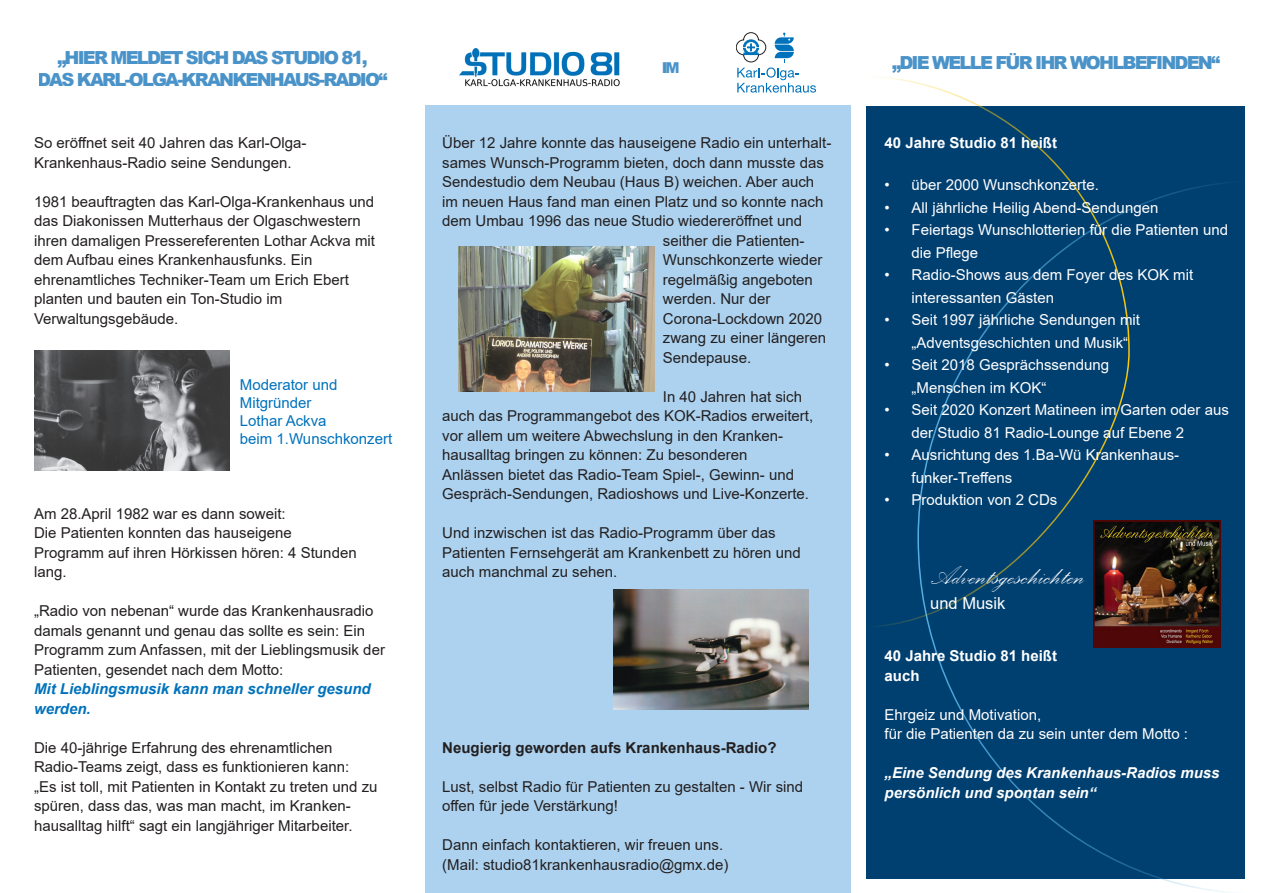
<style>
.page{position:relative;width:1263px;height:893px;background:#fff}
.page>*{position:absolute;margin:0;border:0;box-sizing:border-box;transform-origin:0 0}
.t1{font:33px "Palace Script";color:#fff}
.t2{font:900 18px/21.6px "Arial";letter-spacing:-.1em;color:#0e6fb7;text-align:center}
.t3{font:16.5px "Arial";color:#fff}
.t4{font:15px/19.5px "Arial";color:#231f20}
.t5{font:15px/22.5px "Arial";color:#fff}
.t6{font:italic 700 15px/19.5px "Arial";color:#fff}
.t7{font:15px/18px "Arial";color:#0072bc}
.t8{font:700 15px/19.5px "Arial";color:#fff}
.t9{font:700 15px "Arial";color:#231f20}
.t10{font:900 15px "Arial";color:#0e6fb7}
.s1{font-weight:700;font-style:italic;color:#0072bc}
</style>
<div class="page">
<div style="left:866px;top:106px;width:379px;height:772px;background:#004071"></div>
<svg style="left:917px;top:184px;width:328px;height:708px"></svg>
<div style="left:425px;top:106px;width:425px;height:787px;background:#acd2ef"></div>
<svg style="left:875px;top:76px;width:255px;height:552px"></svg>
<img style="left:459px;top:48px;width:161px;height:39px">
<svg style="left:737px;top:68px;width:79px;height:25px"></svg>
<svg style="left:775px;top:33px;width:19px;height:29px"></svg>
<svg style="left:736px;top:32px;width:30px;height:30px"></svg>
<img style="left:34px;top:351px;width:196px;height:119px">
<img style="left:459px;top:246px;width:195px;height:145px">
<img style="left:613px;top:590px;width:196px;height:119px">
<img style="left:1093px;top:521px;width:127px;height:126px">
<p class="t2" style="left:38px;top:46px;width:351px">„HIER MELDET SICH DAS STUDIO 81,<br>DAS KARL-OLGA-KRANKENHAUS-RADIO“</p>
<p class="t10" style="left:661px;top:57px;width:20px">IM</p>
<p class="t2" style="left:892px;top:52px;width:329px">„DIE WELLE FÜR IHR WOHLBEFINDEN“</p>
<p class="t4" style="left:34px;top:133px;width:274px">So eröffnet seit 40 Jahren das Karl-Olga-<br>Krankenhaus-Radio seine Sendungen.</p>
<p class="t4" style="left:34px;top:191px;width:343px">1981 beauftragten das Karl-Olga-Krankenhaus und das Diakonissen Mutterhaus der Olgaschwestern ihren damaligen Pressereferenten Lothar Ackva mit dem Aufbau eines Krankenhausfunks. Ein ehrenamtliches Techniker-Team um Erich Ebert planten und bauten ein Ton-Studio im Verwaltungsgebäude.</p>
<p class="t7" style="left:240px;top:375px;width:99px">Moderator und<br>Mitgründer</p>
<p class="t7" style="left:240px;top:411px;width:88px">Lothar Ackva</p>
<p class="t7" style="left:240px;top:429px;width:154px">beim 1.Wunschkonzert</p>
<p class="t4" style="left:34px;top:503px;width:253px">Am 28.April 1982 war es dann soweit:</p>
<p class="t4" style="left:34px;top:523px;width:324px">Die Patienten konnten das hauseigene<br>Programm auf ihren Hörkissen hören: 4 Stunden lang.</p>
<p class="t4" style="left:34px;top:601px;width:352px">„Radio von nebenan“ wurde das Krankenhausradio damals genannt und genau das sollte es sein: Ein Programm zum Anfassen, mit der Lieblingsmusik der Patienten, gesendet nach dem Motto:<br><span class="s1">Mit Lieblingsmusik kann man schneller gesund werden.</span></p>
<p class="t4" style="left:34px;top:737px;width:317px">Die 40-jährige Erfahrung des ehrenamtlichen<br>Radio-Teams zeigt, dass es funktionieren kann:</p>
<p class="t4" style="left:34px;top:776px;width:345px">„Es ist toll, mit Patienten in Kontakt zu treten und zu spüren, dass das, was man macht, im Kranken&shy;hausalltag hilft“ sagt ein langjähriger Mitarbeiter.</p>
<p class="t4" style="left:442px;top:133px;width:391px">Über 12 Jahre konnte das hauseigene Radio ein unterhalt-</p>
<p class="t4" style="left:442px;top:152px;width:383px">sames Wunsch-Programm bieten, doch dann musste das</p>
<p class="t4" style="left:442px;top:172px;width:373px">Sendestudio dem Neubau (Haus B) weichen. Aber auch</p>
<p class="t4" style="left:442px;top:191px;width:383px">im neuen Haus fand man einen Platz und so konnte nach</p>
<p class="t4" style="left:442px;top:211px;width:361px">dem Umbau 1996 das neue Studio wiedereröffnet und</p>
<p class="t4" style="left:663px;top:230px;width:143px">seither die Patienten-</p>
<p class="t4" style="left:663px;top:250px;width:161px">Wunschkonzerte wieder</p>
<p class="t4" style="left:663px;top:269px;width:152px">regelmäßig angeboten</p>
<p class="t4" style="left:663px;top:289px;width:109px">werden. Nur der</p>
<p class="t4" style="left:663px;top:308px;width:161px">Corona-Lockdown 2020</p>
<p class="t4" style="left:663px;top:328px;width:165px">zwang zu einer längeren</p>
<p class="t4" style="left:663px;top:347px;width:90px">Sendepause.</p>
<p class="t4" style="left:442px;top:386px;width:372px;text-indent:221px">In 40 Jahren hat sich auch das Programmangebot des KOK-Radios erweitert, vor allem um weitere Abwechslung in den Kranken&shy;hausalltag bringen zu können: Zu besonderen<br>Anlässen bietet das Radio-Team Spiel-, Gewinn- und Gespräch-Sendungen, Radioshows und Live-Konzerte.</p>
<p class="t4" style="left:442px;top:523px;width:360px">Und inzwischen ist das Radio-Programm über das<br>Patienten Fernsehgerät am Krankenbett zu hören und auch manchmal zu sehen.</p>
<p class="t9" style="left:442px;top:737px;width:336px">Neugierig geworden aufs Krankenhaus-Radio?</p>
<p class="t4" style="left:442px;top:776px;width:362px">Lust, selbst Radio für Patienten zu gestalten - Wir sind offen für jede Verstärkung!</p>
<p class="t4" style="left:442px;top:835px;width:288px">Dann einfach kontaktieren, wir freuen uns. (Mail: studio81krankenhausradio@gmx.de)</p>
<p class="t8" style="left:884px;top:133px;width:174px">40 Jahre Studio 81 heißt</p>
<p class="t5" style="left:884px;top:173px;width:216px">• über 2000 Wunschkonzerte.</p>
<p class="t5" style="left:884px;top:196px;width:275px">• All jährliche Heilig Abend-Sendungen</p>
<p class="t5" style="left:911px;top:218px;width:318px;text-indent:-27px">• Feiertags Wunschlotterien für die Patienten und die Pflege</p>
<p class="t5" style="left:911px;top:263px;width:283px;text-indent:-27px">• Radio-Shows aus dem Foyer des KOK mit interessanten Gästen</p>
<p class="t5" style="left:911px;top:308px;width:230px;text-indent:-27px">• Seit 1997 jährliche Sendungen mit „Adventsgeschichten und Musik“</p>
<p class="t5" style="left:911px;top:353px;width:199px;text-indent:-27px">• Seit 2018 Gesprächssendung „Menschen im KOK“</p>
<p class="t5" style="left:911px;top:398px;width:319px;text-indent:-27px">• Seit 2020 Konzert Matineen im Garten oder aus der Studio 81 Radio-Lounge auf Ebene 2</p>
<p class="t5" style="left:911px;top:443px;width:269px;text-indent:-27px">• Ausrichtung des 1.Ba-Wü Krankenhaus&shy;funker-Treffens</p>
<p class="t5" style="left:884px;top:488px;width:174px">• Produktion von 2 CDs</p>
<p class="t1" style="left:930px;top:553px;width:156px">Adventsgeschichten</p>
<p class="t3" style="left:930px;top:592px;width:77px">und Musik</p>
<p class="t8" style="left:884px;top:646px;width:174px">40 Jahre Studio 81 heißt auch</p>
<p class="t5" style="left:884px;top:704px;width:305px;line-height:19.5px">Ehrgeiz und Motivation,<br>für die Patienten da zu sein unter dem Motto :</p>
<p class="t6" style="left:884px;top:763px;width:337px">„Eine Sendung des Krankenhaus-Radios muss persönlich und spontan sein“</p>
</div>
